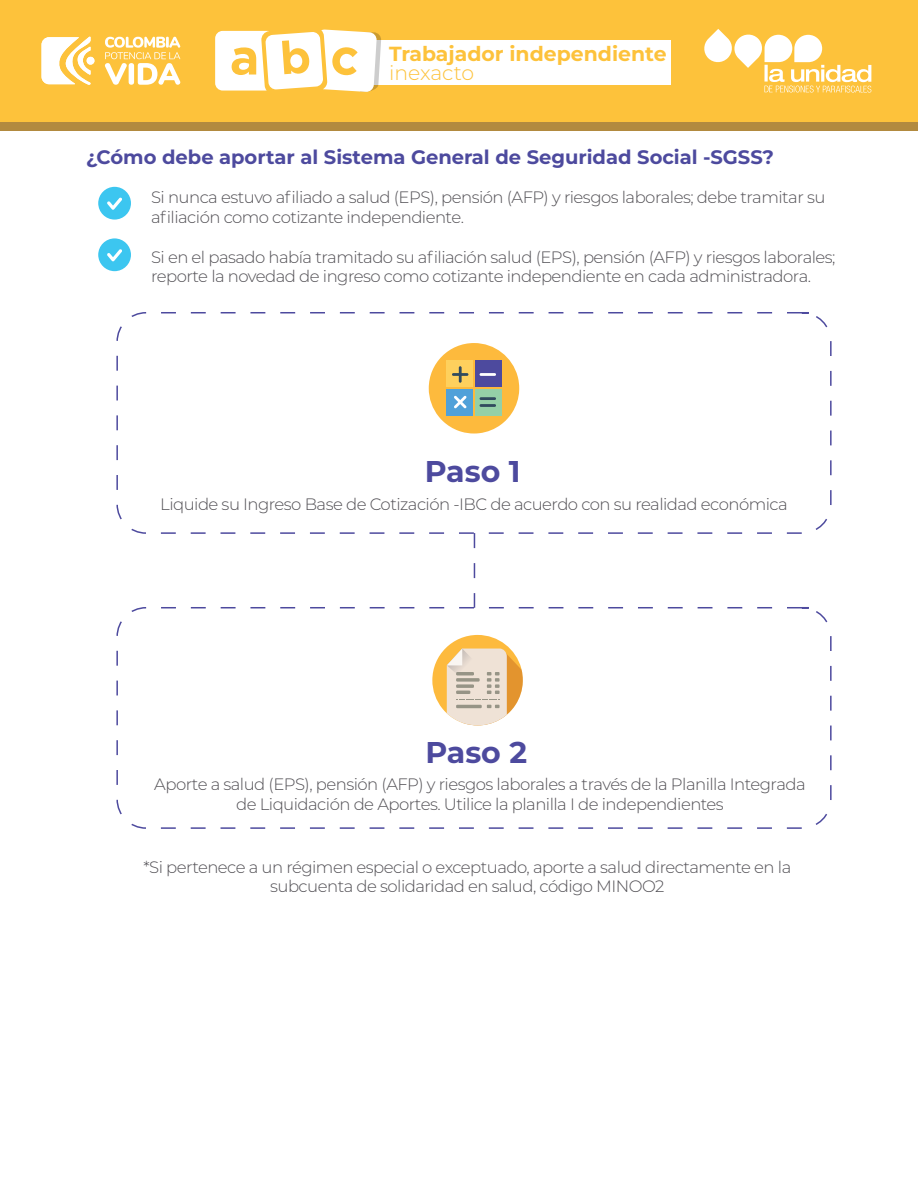
<style>
.page{position:relative;width:918px;height:1188px;background:#fff}
.page>*{position:absolute;margin:0;border:0;box-sizing:border-box;transform-origin:0 0}
.t1{font:700 30px "Montserrat";color:#4d4a9e}
.t2{font:700 20.4px "Montserrat";color:#fdc23b}
.t3{font:300 20.4px "Montserrat";color:#fdc23b}
.t4{font:700 19.5px "Montserrat";color:#4d4a9e}
.t5{font:300 16.5px/19.8px "Montserrat";letter-spacing:-.03em;color:#514f54}
</style>
<div class="page">
<svg style="left:98px;top:187px;width:33px;height:33px"></svg>
<svg style="left:98px;top:238px;width:33px;height:33px"></svg>
<svg style="left:116px;top:312px;width:716px;height:223px"></svg>
<svg style="left:116px;top:606px;width:716px;height:223px"></svg>
<svg style="left:474px;top:533px;width:1px;height:75px"></svg>
<div style="left:0;top:122px;width:918px;height:9px;background:#b28a3f"></div>
<div style="left:0;top:0;width:918px;height:122px;background:#fdc23b"></div>
<div style="left:363px;top:40px;width:308px;height:45px;background:#fff"></div>
<svg style="left:215px;top:29px;width:166px;height:63px"></svg>
<svg style="left:42px;top:37px;width:53px;height:48px"></svg>
<svg style="left:105px;top:37px;width:75px;height:48px"></svg>
<svg style="left:704px;top:29px;width:167px;height:64px"></svg>
<p class="t2" style="left:389px;top:40px;width:279px">Trabajador independiente</p>
<p class="t3" style="left:389px;top:59px;width:87px">inexacto</p>
<p class="t4" style="left:86px;top:144px;width:689px">¿Cómo debe aportar al Sistema General de Seguridad Social -SGSS?</p>
<p class="t5" style="left:151px;top:187px;width:676px">Si nunca estuvo afiliado a salud (EPS), pensión (AFP) y riesgos laborales; debe tramitar su afiliación como cotizante independiente.</p>
<p class="t5" style="left:151px;top:246px;width:686px">Si en el pasado había tramitado su afiliación salud (EPS), pensión (AFP) y riesgos laborales; reporte la novedad de ingreso como cotizante independiente en cada administradora.</p>
<h1 class="t1" style="left:425px;top:452px;width:97px">Paso 1</h1>
<p class="t5" style="left:160px;top:494px;width:629px">Liquide su Ingreso Base de Cotización -IBC de acuerdo con su realidad económica</p>
<h1 class="t1" style="left:425px;top:732px;width:103px">Paso 2</h1>
<p class="t5" style="left:154px;top:774px;width:653px;text-align:center">Aporte a salud (EPS), pensión (AFP) y riesgos laborales a través de la Planilla Integrada de Liquidación de Aportes. Utilice la planilla I de independientes</p>
<p class="t5" style="left:143px;top:856px;width:649px;text-align:center">*Si pertenece a un régimen especial o exceptuado, aporte a salud directamente en la subcuenta de solidaridad en salud, código MINOO2</p>
</div>
